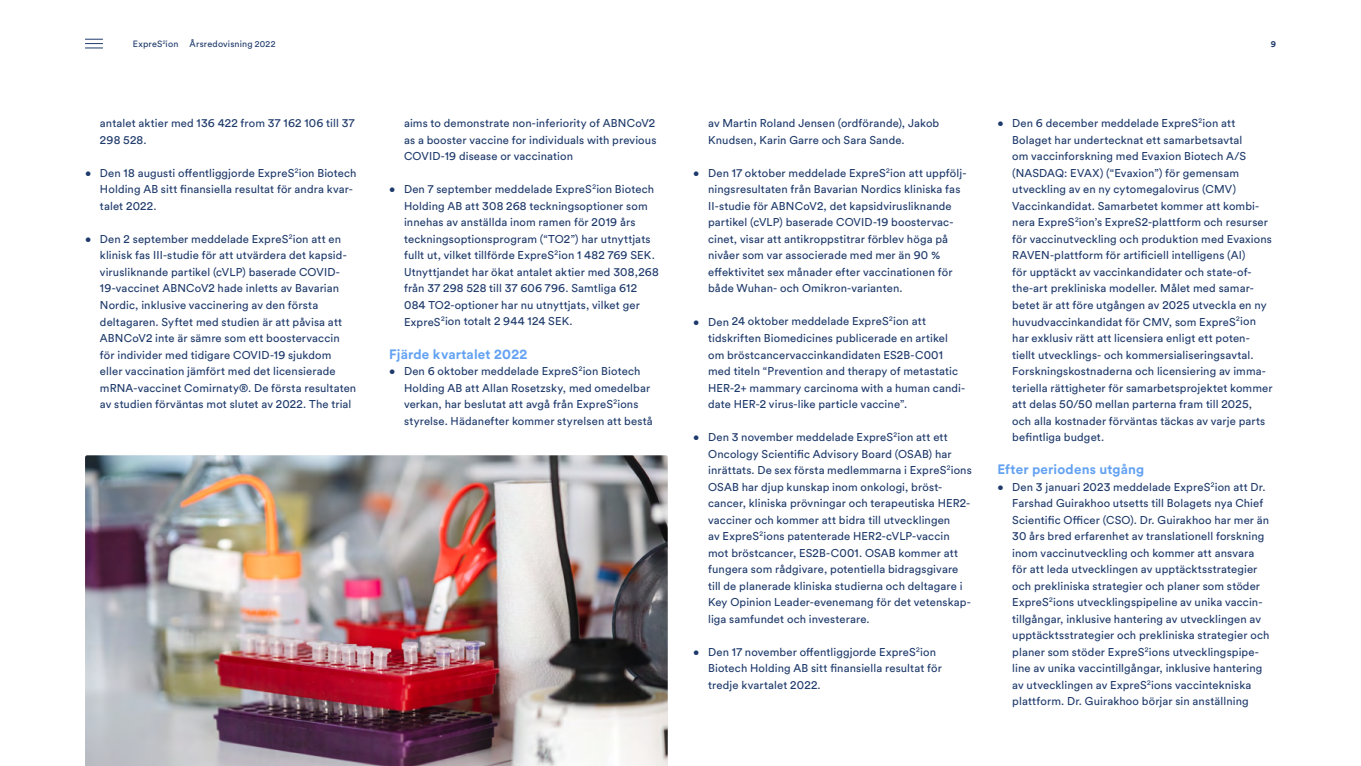
<style>
.page{position:relative;width:1361px;height:766px;background:#fff}
.page>*{position:absolute;margin:0;border:0;box-sizing:border-box;transform-origin:0 0}
.t1{font:700 13.5px "Circular Std";letter-spacing:.01em;color:#63a2f2}
.t2{font:12px "Circular Std";letter-spacing:.025em;color:#1e3a6b}
.t3{font:11.25px/16.5px "Circular Std";letter-spacing:.01em;color:#1e3a6b}
.t4{font:9px "Circular Std";letter-spacing:.02em;color:#1e3a6b}
.t5{font:700 9px "Circular Std";color:#1e3a6b}
.s1{font-size:12px}
.s2{font-size:11.25px}
.s3{font-size:14.25px}
</style>
<div class="page">
<img style="left:85px;top:455px;width:583px;height:310px">
<svg style="left:85px;top:39px;width:18px;height:10px"></svg>
<p class="t4" style="left:133px;top:38px;width:47px">ExpreS<sup>2</sup>ion</p>
<p class="t4" style="left:190px;top:38px;width:87px">Årsredovisning 2022</p>
<p class="t5" style="left:1270px;top:38px;width:7px">9</p>
<p class="t3" style="left:100px;top:115px;width:256px">antalet aktier med <span class="s1">136 422</span> from <span class="s1">37 162 106</span> till <span class="s1">37</span></p>
<p class="t2" style="left:100px;top:132px;width:48px">298 528<span class="s2">.</span></p>
<p class="t3" style="left:100px;top:164px;width:258px;text-indent:-15px">• Den <span class="s1">18</span> augusti offentliggjorde ExpreS<sup>2</sup>ion Biotech<br>Holding AB sitt finansiella resultat för andra kvar&shy;talet <span class="s1">2022</span>.</p>
<p class="t3" style="left:100px;top:230px;width:258px;text-indent:-15px">• Den <span class="s1">2</span> september meddelade ExpreS<sup>2</sup>ion att en klinisk fas III-studie för att utvärdera det kapsid&shy;virusliknande partikel (cVLP) baserade COVID-<span class="s1">19</span>-vaccinet ABNCoV<span class="s1">2</span> hade inletts av Bavarian Nordic, inklusive vaccinering av den första deltagaren. Syftet med studien är att påvisa att ABNCoV<span class="s1">2</span> inte är sämre som ett boostervaccin för individer med tidigare COVID-<span class="s1">19</span> sjukdom eller vaccination jämfört med det licensierade mRNA-vaccinet Comirnaty®. De första resultaten av studien förväntas mot slutet av <span class="s1">2022</span>. The trial</p>
<p class="t3" style="left:404px;top:115px;width:254px;text-align:justify">aims to demonstrate non-inferiority of ABNCoV<span class="s1">2 </span>as a booster vaccine for individuals with previous COVID-<span class="s1">19</span> disease or vaccination</p>
<p class="t3" style="left:404px;top:181px;width:256px;text-indent:-15px">• Den <span class="s1">7</span> september meddelade ExpreS<sup>2</sup>ion Biotech Holding AB att <span class="s1">308 268</span> teckningsoptioner som innehas av anställda inom ramen för <span class="s1">2019</span> års teckningsoptionsprogram (“TO<span class="s1">2</span>”) har utnyttjats fullt ut, vilket tillförde ExpreS<sup>2</sup>ion <span class="s1">1 482 769</span> SEK.<br>Utnyttjandet har ökat antalet aktier med <span class="s1">308</span>,<span class="s1">268</span></p>
<p class="t2" style="left:404px;top:281px;width:234px"><span class="s2">från</span> 37 298 528 <span class="s2">till</span> 37 606 796<span class="s2">. Samtliga</span> 612</p>
<p class="t3" style="left:404px;top:296px;width:237px"><span class="s1">084</span> TO<span class="s1">2</span>-optioner har nu utnyttjats, vilket ger<br>ExpreS<sup>2</sup>ion totalt <span class="s1">2 944 124</span> SEK.</p>
<p class="t1" style="left:389px;top:345px;width:140px">Fjärde kvartalet <span class="s3">2022</span></p>
<p class="t3" style="left:404px;top:362px;width:250px;text-indent:-15px">• Den <span class="s1">6</span> oktober meddelade ExpreS<sup>2</sup>ion Biotech Holding AB att Allan Rosetzsky, med omedelbar verkan, har beslutat att avgå från ExpreS<sup>2</sup>ions styrelse. Hädanefter kommer styrelsen att bestå</p>
<p class="t3" style="left:708px;top:115px;width:233px">av Martin Roland Jensen (ordförande), Jakob<br>Knudsen, Karin Garre och Sara Sande.</p>
<p class="t3" style="left:708px;top:164px;width:260px;text-indent:-15px">• Den <span class="s1">17</span> oktober meddelade ExpreS<sup>2</sup>ion att uppfölj&shy;ningsresultaten från Bavarian Nordics kliniska fas II-studie för ABNCoV<span class="s1">2</span>, det kapsidvirusliknande partikel (cVLP) baserade COVID-<span class="s1">19</span> boostervac&shy;cinet, visar att antikroppstitrar förblev höga på nivåer som var associerade med mer än <span class="s1">90</span> % effektivitet sex månader efter vaccinationen för både Wuhan- och Omikron-varianten.</p>
<p class="t3" style="left:708px;top:313px;width:258px;text-indent:-15px">• Den <span class="s1">24</span> oktober meddelade ExpreS<sup>2</sup>ion att tidskriften Biomedicines publicerade en artikel om bröstcancervaccinkandidaten ES<span class="s1">2</span>B-C<span class="s1">001 </span>med titeln “Prevention and therapy of metastatic HER-<span class="s1">2</span>+ mammary carcinoma with a human candi&shy;date HER-<span class="s1">2</span> virus-like particle vaccine”.</p>
<p class="t3" style="left:708px;top:428px;width:265px;text-indent:-15px">• Den <span class="s1">3</span> november meddelade ExpreS<sup>2</sup>ion att ett Oncology Scientific Advisory Board (OSAB) har inrättats. De sex första medlemmarna i ExpreS<sup>2</sup>ions OSAB har djup kunskap inom onkologi, bröst&shy;cancer, kliniska prövningar och terapeutiska HER<span class="s1">2</span>- vacciner och kommer att bidra till utvecklingen<br>av ExpreS<sup>2</sup>ions patenterade HER<span class="s1">2</span>-cVLP-vaccin mot bröstcancer, ES<span class="s1">2</span>B-C<span class="s1">001</span>. OSAB kommer att fungera som rådgivare, potentiella bidragsgivare till de planerade kliniska studierna och deltagare i Key Opinion Leader-evenemang för det vetenskap&shy;liga samfundet och investerare.</p>
<p class="t3" style="left:708px;top:643px;width:235px;text-indent:-15px">• Den <span class="s1">17</span> november offentliggjorde ExpreS<sup>2</sup>ion<br>Biotech Holding AB sitt finansiella resultat för tredje kvartalet <span class="s1">2022</span>.</p>
<p class="t3" style="left:1012px;top:115px;width:262px;text-indent:-15px">• Den <span class="s1">6</span> december meddelade ExpreS<sup>2</sup>ion att Bolaget har undertecknat ett samarbetsavtal<br>om vaccinforskning med Evaxion Biotech A/S (NASDAQ: EVAX) (“Evaxion”) för gemensam utveckling av en ny cytomegalovirus (CMV)<br>Vaccinkandidat. Samarbetet kommer att kombi&shy;nera ExpreS<sup>2</sup>ion’s ExpreS<span class="s1">2</span>-plattform och resurser för vaccinutveckling och produktion med Evaxions RAVEN-plattform för artificiell intelligens (AI)<br>för upptäckt av vaccinkandidater och state-of&shy;the-art prekliniska modeller. Målet med samar&shy;betet är att före utgången av <span class="s1">2025</span> utveckla en ny huvudvaccinkandidat för CMV, som ExpreS<sup>2</sup>ion har exklusiv rätt att licensiera enligt ett poten&shy;tiellt utvecklings- och kommersialiseringsavtal.<br>Forskningskostnaderna och licensiering av imma&shy;teriella rättigheter för samarbetsprojektet kommer att delas <span class="s1">50</span>/<span class="s1">50</span> mellan parterna fram till <span class="s1">2025</span>, och alla kostnader förväntas täckas av varje parts befintliga budget.</p>
<p class="t1" style="left:997px;top:460px;width:148px">Efter periodens utgång</p>
<p class="t3" style="left:1012px;top:478px;width:259px;text-indent:-15px">• Den <span class="s1">3</span> januari <span class="s1">2023</span> meddelade ExpreS<sup>2</sup>ion att Dr.<br>Farshad Guirakhoo utsetts till Bolagets nya Chief Scientific Officer (CSO). Dr. Guirakhoo har mer än <span class="s1">30</span> års bred erfarenhet av translationell forskning inom vaccinutveckling och kommer att ansvara för att leda utvecklingen av upptäcktsstrategier och prekliniska strategier och planer som stöder ExpreS<sup>2</sup>ions utvecklingspipeline av unika vaccin&shy;tillgångar, inklusive hantering av utvecklingen av upptäcktsstrategier och prekliniska strategier och planer som stöder ExpreS<sup>2</sup>ions utvecklingspipe&shy;line av unika vaccintillgångar, inklusive hantering av utvecklingen av ExpreS<sup>2</sup>ions vaccintekniska plattform. Dr. Guirakhoo börjar sin anställning</p>
</div>
